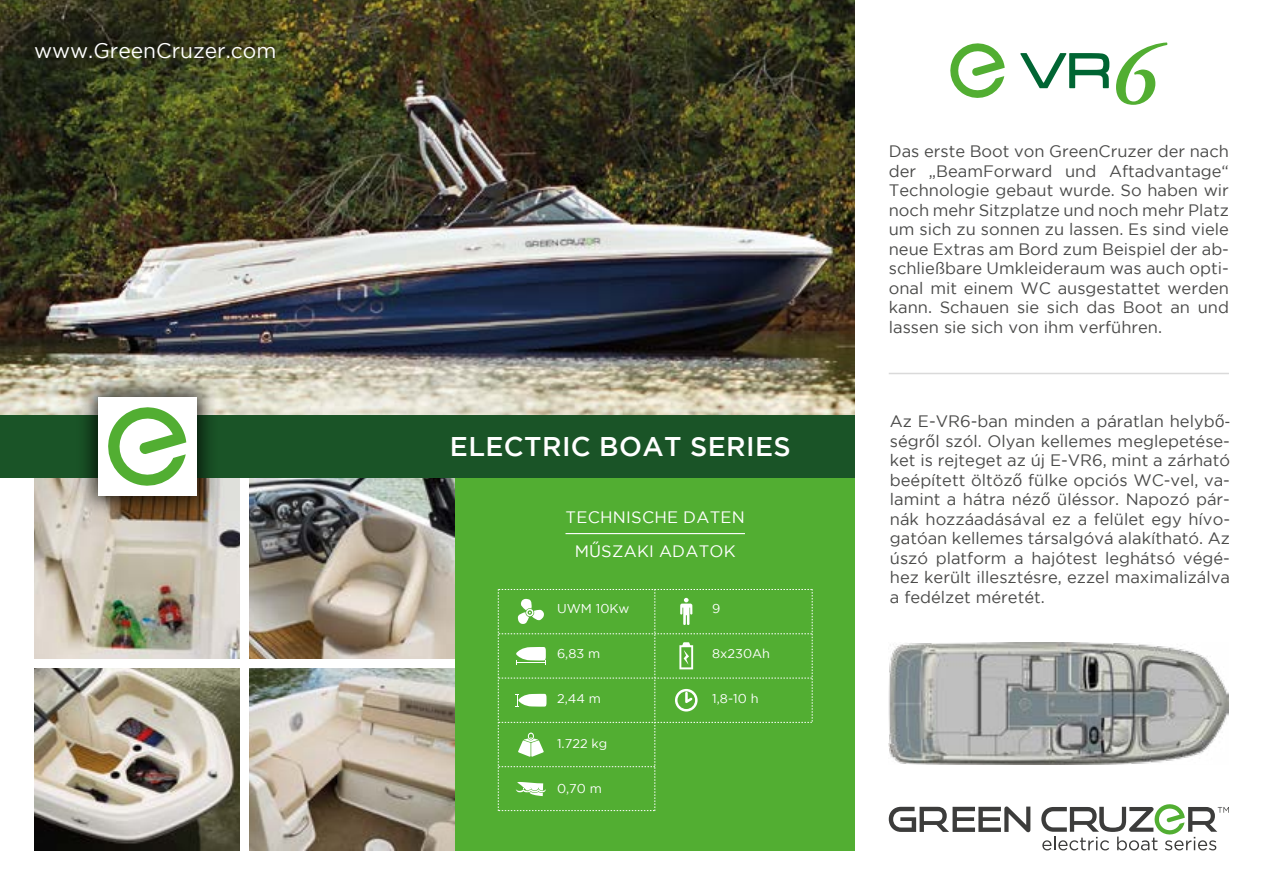
<style>
.page{position:relative;width:1263px;height:893px;background:#fff}
.page>*{position:absolute;margin:0;border:0;box-sizing:border-box;transform-origin:0 0}
.t1{font:500 27px "Gotham";letter-spacing:.015em;color:#fff}
.t2{font:21px "Gotham";color:#fff}
.t3{font:16.5px/19.5px "Gotham";color:#4a4a49;text-align:justify}
.t4{font:16.5px "Gotham";letter-spacing:.015em;color:#fff}
.t5{font:12.75px "Gotham";color:#fff}
.s1{font-family:"Open Sans"}
</style>
<div class="page">
<img style="left:34px;top:478px;width:421px;height:372px">
<div style="left:0;top:659px;width:455px;height:9px;background:#fff"></div>
<div style="left:241px;top:476px;width:8px;height:417px;background:#fff"></div>
<div style="left:455px;top:468px;width:400px;height:383px;background:#52ae32"></div>
<svg style="left:498px;top:589px;width:315px;height:222px"></svg>
<hr style="left:565px;top:533px;width:180px;height:1px;background:#fff">
<img style="left:0;top:0;width:855px;height:415px">
<svg style="left:1020px;top:53px;width:89px;height:35px"></svg>
<svg style="left:1116px;top:43px;width:51px;height:62px"></svg>
<svg style="left:950px;top:43px;width:55px;height:55px"></svg>
<img style="left:889px;top:643px;width:340px;height:121px">
<svg style="left:889px;top:806px;width:141px;height:26px"></svg>
<svg style="left:1041px;top:804px;width:188px;height:46px"></svg>
<hr style="left:889px;top:373px;width:340px;height:1px;background:#dadada">
<div style="left:0;top:415px;width:855px;height:63px;background:#1a5427"></div>
<div style="left:75px;top:374px;width:144px;height:144px;background:#000;opacity:.75"></div>
<div style="left:98px;top:397px;width:99px;height:99px;background:#fff"></div>
<svg style="left:108px;top:407px;width:78px;height:79px"></svg>
<p class="t2" style="left:34px;top:39px;width:244px">www.GreenCruzer.com</p>
<h1 class="t1" style="left:450px;top:431px;width:323px">ELECTRIC BOAT SERIES</h1>
<p class="t4" style="left:565px;top:508px;width:181px">technische Daten</p>
<p class="t4" style="left:575px;top:542px;width:160px">m <span class="s1">ű</span>szaki adatok</p>
<p class="t5" style="left:557px;top:602px;width:74px">UWM 10Kw</p>
<p class="t5" style="left:557px;top:647px;width:45px">6,83 m</p>
<p class="t5" style="left:557px;top:692px;width:45px">2,44 m</p>
<p class="t5" style="left:557px;top:737px;width:52px">1.722 kg</p>
<p class="t5" style="left:557px;top:782px;width:46px">0,70 m</p>
<p class="t5" style="left:712px;top:601px;width:10px">9</p>
<p class="t5" style="left:712px;top:646px;width:59px">8x230Ah</p>
<p class="t5" style="left:712px;top:691px;width:48px">1,8-10 h</p>
<p class="t3" style="left:889px;top:141px;width:342px">Das erste Boot von GreenCruzer der nach der „BeamForward und Aftadvantage“ Technologie gebaut wurde. So haben wir noch mehr Sitzplatze und noch mehr Platz um sich zu sonnen zu lassen. Es sind viele neue Extras am Bord zum Beispiel der ab&shy;schließbare Umkleideraum was auch opti&shy;onal mit einem WC ausgestattet werden kann. Schauen sie sich das Boot an und lassen sie sich von ihm verführen.</p>
<p class="t3" style="left:890px;top:411px;width:342px">Az E-VR6-ban minden a páratlan helyb<span class="s1">ő&shy;</span>ségr<span class="s1">ő</span>l szól. Olyan kellemes meglepetése&shy;ket is rejteget az új E-VR6, mint a zárható beépített öltöz<span class="s1">ő</span> fülke opciós WC-vel, va&shy;lamint a hátra néz<span class="s1">ő</span> üléssor. Napozó pár&shy;nák hozzáadásával ez a felület egy hívo&shy;gatóan kellemes társalgóvá alakítható. Az úszó platform a hajótest leghátsó végé&shy;hez került illesztésre, ezzel maximalizálva a fedélzet méretét.</p>
</div>
